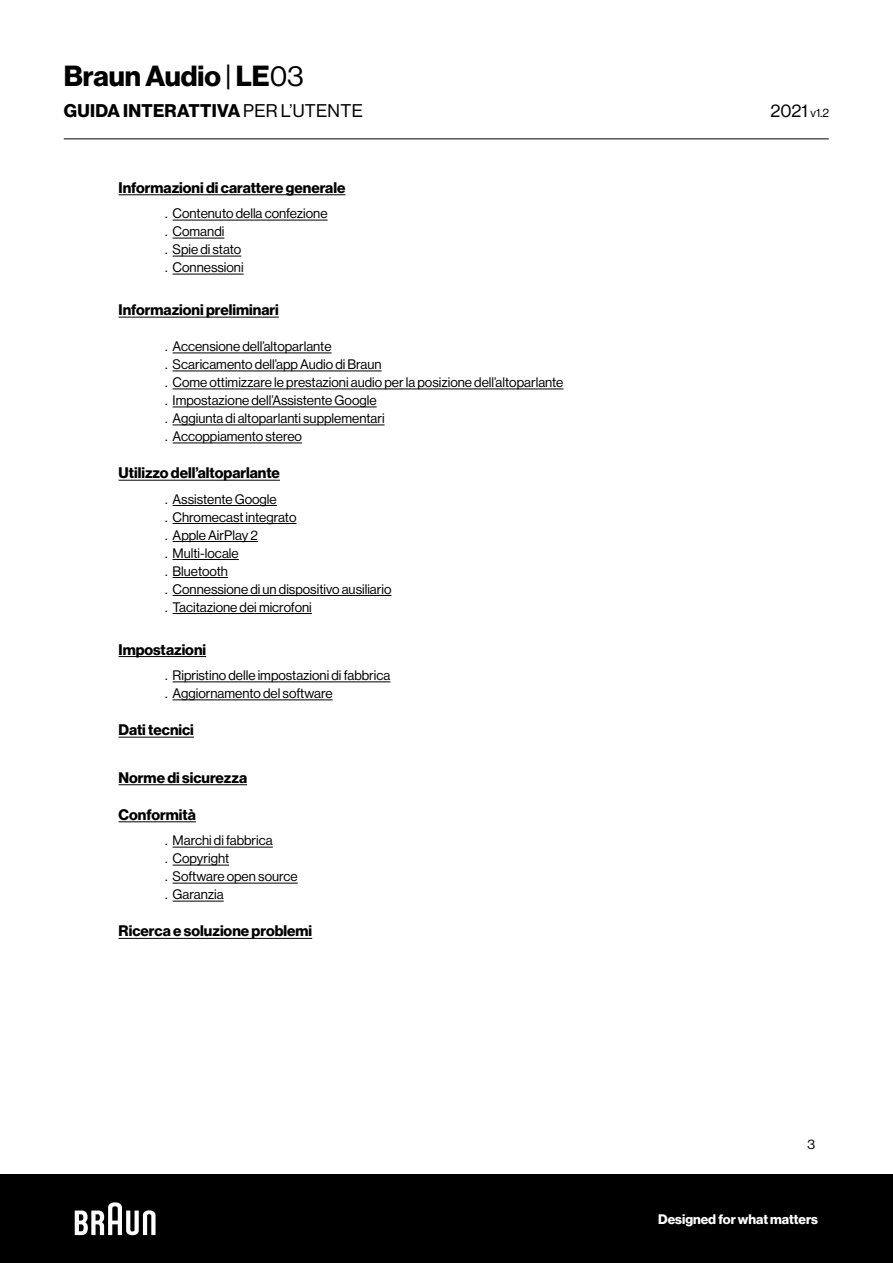
<style>
.page{position:relative;width:893px;height:1263px;background:#fff}
.page>*{position:absolute;margin:0;border:0;box-sizing:border-box;transform-origin:0 0}
.t1{font:28.5px "N Haas Grotesk DS Pro 75 Bd";color:#000}
.t2{font:18px "N Haas Grotesk DS Pro 75 Bd";letter-spacing:.015em;color:#000}
.t3{font:18px "N Haas Grotesk DS Pro 55 Rg";color:#000}
.t4{font:15px "N Haas Grotesk DS Pro 75 Bd";color:#000}
.t5{font:13.5px/18px "N Haas Grotesk DS Pro 55 Rg";color:#000}
.t6{font:13.5px "N Haas Grotesk DS Pro 75 Bd";color:#fff}
.s1{font-family:"N Haas Grotesk DS Pro 55 Rg"}
.s2{font-size:12px}
</style>
<div class="page">
<div style="left:0;top:1174px;width:893px;height:89px;background:#000"></div>
<svg style="left:75px;top:1202px;width:81px;height:33px"></svg>
<hr style="left:64px;top:139px;width:765px;height:1px;background:#000">
<hr style="left:119px;top:194px;width:226px;height:1px;background:#000">
<hr style="left:173px;top:220px;width:155px;height:1px;background:#000">
<hr style="left:173px;top:238px;width:51px;height:1px;background:#000">
<hr style="left:173px;top:256px;width:68px;height:1px;background:#000">
<hr style="left:173px;top:274px;width:71px;height:1px;background:#000">
<hr style="left:119px;top:317px;width:160px;height:1px;background:#000">
<hr style="left:173px;top:353px;width:159px;height:1px;background:#000">
<hr style="left:173px;top:371px;width:209px;height:1px;background:#000">
<hr style="left:173px;top:389px;width:390px;height:1px;background:#000">
<hr style="left:173px;top:407px;width:204px;height:1px;background:#000">
<hr style="left:173px;top:425px;width:212px;height:1px;background:#000">
<hr style="left:173px;top:443px;width:129px;height:1px;background:#000">
<hr style="left:119px;top:480px;width:161px;height:1px;background:#000">
<hr style="left:173px;top:505px;width:104px;height:1px;background:#000">
<hr style="left:173px;top:523px;width:123px;height:1px;background:#000">
<hr style="left:173px;top:541px;width:85px;height:1px;background:#000">
<hr style="left:173px;top:559px;width:66px;height:1px;background:#000">
<hr style="left:173px;top:577px;width:55px;height:1px;background:#000">
<hr style="left:173px;top:595px;width:218px;height:1px;background:#000">
<hr style="left:173px;top:613px;width:139px;height:1px;background:#000">
<hr style="left:119px;top:656px;width:87px;height:1px;background:#000">
<hr style="left:173px;top:682px;width:217px;height:1px;background:#000">
<hr style="left:173px;top:700px;width:160px;height:1px;background:#000">
<hr style="left:119px;top:737px;width:75px;height:1px;background:#000">
<hr style="left:119px;top:784px;width:128px;height:1px;background:#000">
<hr style="left:119px;top:938px;width:193px;height:1px;background:#000">
<hr style="left:119px;top:821px;width:77px;height:1px;background:#000">
<hr style="left:173px;top:847px;width:100px;height:1px;background:#000">
<hr style="left:173px;top:865px;width:56px;height:1px;background:#000">
<hr style="left:173px;top:883px;width:125px;height:1px;background:#000">
<hr style="left:173px;top:901px;width:51px;height:1px;background:#000">
<h1 class="t1" style="left:64px;top:59px;width:241px">Braun Audio <span class="s1">|</span> LE<span class="s1">03</span></h1>
<h2 class="t2" style="left:64px;top:100px;width:300px">GUIDA INTERATTIVA <span class="s1">PER L’UTENTE</span></h2>
<h2 class="t3" style="left:770px;top:100px;width:60px">2021 <span class="s2">v1.2</span></h2>
<p class="t4" style="left:119px;top:179px;width:228px">Informazioni di carattere generale</p>
<p class="t5" style="left:165px;top:205px;width:164px">. Contenuto della confezione . Comandi<br>. Spie di stato<br>. Connessioni</p>
<p class="t4" style="left:119px;top:301px;width:162px">Informazioni preliminari</p>
<p class="t5" style="left:165px;top:337px;width:400px">. Accensione dell’altoparlante<br>. Scaricamento dell’app Audio di Braun<br>. Come ottimizzare le prestazioni audio per la posizione dell’altoparlante . Impostazione dell’Assistente Google<br>. Aggiunta di altoparlanti supplementari<br>. Accoppiamento stereo</p>
<p class="t4" style="left:119px;top:464px;width:163px">Utilizzo dell’altoparlante</p>
<p class="t5" style="left:165px;top:490px;width:228px">. Assistente Google<br>. Chromecast integrato<br>. Apple AirPlay 2<br>. Multi-locale<br>. Bluetooth<br>. Connessione di un dispositivo ausiliario . Tacitazione dei microfoni</p>
<p class="t4" style="left:119px;top:640px;width:89px">Impostazioni</p>
<p class="t5" style="left:165px;top:666px;width:227px">. Ripristino delle impostazioni di fabbrica . Aggiornamento del software</p>
<p class="t4" style="left:119px;top:721px;width:77px">Dati tecnici</p>
<p class="t4" style="left:119px;top:769px;width:130px">Norme di sicurezza</p>
<p class="t4" style="left:119px;top:806px;width:79px">Conformità</p>
<p class="t5" style="left:165px;top:832px;width:134px">. Marchi di fabbrica<br>. Copyright<br>. Software open source . Garanzia</p>
<p class="t4" style="left:119px;top:922px;width:195px">Ricerca e soluzione problemi</p>
<p class="t5" style="left:807px;top:1135px;width:9px">3</p>
<p class="t6" style="left:658px;top:1211px;width:161px">Designed for what matters</p>
</div>
